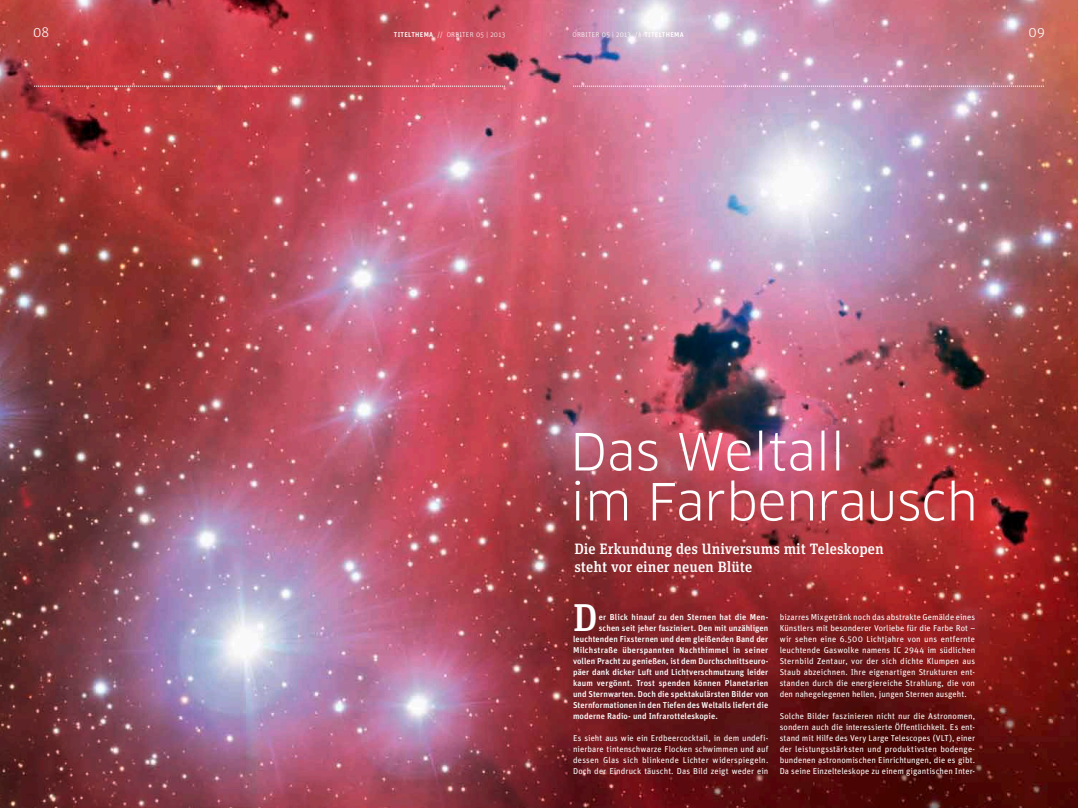
<style>
.page{position:relative;width:1078px;height:808px;background:#fff}
.page>*{position:absolute;margin:0;border:0;box-sizing:border-box;transform-origin:0 0}
.t1{font:50px/50px "Clan OT";color:#fff}
.t2{font:500 38.7px "Unit Slab OT";color:#fff}
.t3{font:500 15px/18px "Unit Slab OT";letter-spacing:.005em;color:#fff}
.t4{font:300 14px "Unit";color:#fff}
.t5{font:8.5px/11px "Unit";letter-spacing:.01em;color:#fff;text-align:justify}
.t6{font:500 8.5px "Unit";letter-spacing:.01em;color:#fff}
.t7{font:500 8.5px "Unit";letter-spacing:.03em;color:#fff}
.t8{font:300 7px "Unit";letter-spacing:.04em;color:#fff}
.s1{font-weight:500}
</style>
<div class="page">
<img style="left:0;top:1px;width:1077px;height:807px">
<svg style="left:34px;top:86px;width:471px;height:1px"></svg>
<svg style="left:573px;top:86px;width:470px;height:1px"></svg>
<h3 class="t4" style="left:33px;top:24px;width:18px">08</h3>
<p class="t8" style="left:394px;top:30px;width:113px"><span class="s1">TITELTHEMA</span> // ORBITER 05 | 2013</p>
<p class="t8" style="left:572px;top:30px;width:113px">ORBITER 05 | 2013 // <span class="s1">TITELTHEMA</span></p>
<h3 class="t4" style="left:1028px;top:24px;width:18px">09</h3>
<h1 class="t1" style="left:570px;top:427px;width:409px">Das Weltall<br>im Farbenrausch</h1>
<h3 class="t3" style="left:574px;top:539px;width:311px">Die Erkundung des Universums mit Teleskopen steht vor einer neuen Blüte</h3>
<h2 class="t2" style="left:573px;top:593px;width:26px">D</h2>
<p class="t6" style="left:598px;top:612px;width:171px">er Blick hinauf zu den Sternen hat die Men-</p>
<p class="t6" style="left:598px;top:623px;width:171px">schen seit jeher fasziniert. Den mit unzähligen</p>
<p class="t6" style="left:573px;top:634px;width:197px">leuchtenden Fixsternen und dem gleißenden Band der</p>
<p class="t7" style="left:573px;top:645px;width:197px">Milchstraße überspannten Nachthimmel in seiner</p>
<p class="t6" style="left:573px;top:656px;width:197px">vollen Pracht zu genießen, ist dem Durchschnittseuro-</p>
<p class="t6" style="left:573px;top:667px;width:197px">päer dank dicker Luft und Lichtverschmutzung leider</p>
<p class="t6" style="left:573px;top:678px;width:197px">kaum vergönnt. Trost spenden können Planetarien</p>
<p class="t6" style="left:573px;top:689px;width:197px">und Sternwarten. Doch die spektakulärsten Bilder von</p>
<p class="t6" style="left:573px;top:700px;width:197px">Sternformationen in den Tiefen des Weltalls liefert die</p>
<p class="t6" style="left:573px;top:711px;width:146px">moderne Radio- und Infrarotteleskopie.</p>
<p class="t5" style="left:573px;top:732px;width:197px">Es sieht aus wie ein Erdbeercocktail, in dem undefi&shy;nierbare tintenschwarze Flocken schwimmen und auf dessen Glas sich blinkende Lichter widerspiegeln.<br>Doch der Eindruck täuscht. Das Bild zeigt weder ein</p>
<p class="t5" style="left:779px;top:611px;width:197px">bizarres Mixgetränk noch das abstrakte Gemälde eines Künstlers mit besonderer Vorliebe für die Farbe Rot – wir sehen eine 6.500 Lichtjahre von uns entfernte leuchtende Gaswolke namens IC 2944 im südlichen Sternbild Zentaur, vor der sich dichte Klumpen aus Staub abzeichnen. Ihre eigenartigen Strukturen ent&shy;standen durch die energiereiche Strahlung, die von den nahegelegenen hellen, jungen Sternen ausgeht.</p>
<p class="t5" style="left:779px;top:710px;width:197px">Solche Bilder faszinieren nicht nur die Astronomen, sondern auch die interessierte Öffentlichkeit. Es ent&shy;stand mit Hilfe des Very Large Telescopes (VLT), einer der leistungsstärksten und produktivsten bodenge&shy;bundenen astronomischen Einrichtungen, die es gibt.<br>Da seine Einzelteleskope zu einem gigantischen Inter-</p>
</div>
